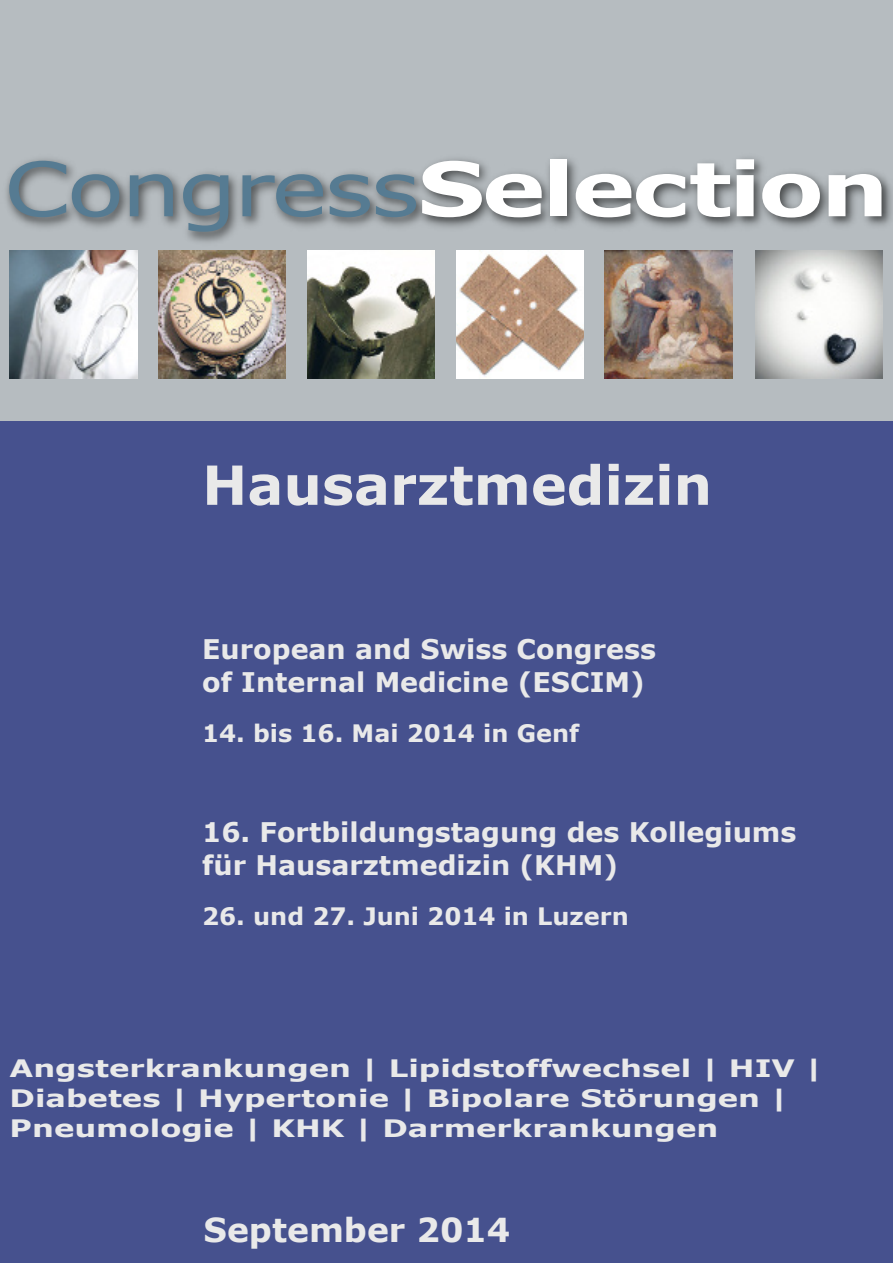
<style>
.page{position:relative;width:893px;height:1263px;background:#fff}
.page>*{position:absolute;margin:0;border:0;box-sizing:border-box;transform-origin:0 0}
.t1{font:700 75px "Verdana";letter-spacing:-.035em;color:#fff;scale:1.28 1}
.t2{font:700 54px "Verdana";color:#e9e9e9}
.t3{font:700 33px "Verdana";color:#e9e9e9}
.t4{font:700 27px/33px "Verdana";color:#e9e9e9}
.t5{font:700 24px/30px "Verdana";color:#e9e9e9;scale:1.28 1}
.t6{font:700 24px "Verdana";color:#e9e9e9}
.s1{font-weight:400;color:#567b92}
</style>
<div class="page">
<div style="left:0;top:398px;width:893px;height:865px;background:#46518e"></div>
<div style="left:0;top:0;width:893px;height:421px;background:#b6bcc0"></div>
<img style="left:6px;top:158px;width:886px;height:148px">
<img style="left:10px;top:251px;width:127px;height:127px">
<img style="left:158px;top:251px;width:128px;height:127px">
<img style="left:307px;top:251px;width:128px;height:127px">
<img style="left:456px;top:251px;width:128px;height:127px">
<img style="left:605px;top:251px;width:127px;height:127px">
<img style="left:755px;top:251px;width:128px;height:127px">
<h1 class="t1" style="left:4px;top:141px;width:693px"><span class="s1">Congress</span>Selection</h1>
<h2 class="t2" style="left:202px;top:450px;width:511px">Hausarztmedizin</h2>
<p class="t4" style="left:202px;top:631px;width:456px">European and Swiss Congress of Internal Medicine (ESCIM)</p>
<p class="t6" style="left:202px;top:717px;width:379px">14. bis 16. Mai 2014 in Genf</p>
<p class="t4" style="left:202px;top:814px;width:596px">16. Fortbildungstagung des Kollegiums für Hausarztmedizin (KHM)</p>
<p class="t6" style="left:202px;top:900px;width:428px">26. und 27. Juni 2014 in Luzern</p>
<p class="t5" style="left:10px;top:1053px;width:636px">Angsterkrankungen | Lipidstoffwechsel | HIV |<br>Diabetes | Hypertonie | Bipolare Störungen |<br>Pneumologie | KHK | Darmerkrankungen</p>
<h3 class="t3" style="left:204px;top:1209px;width:308px">September 2014</h3>
</div>
